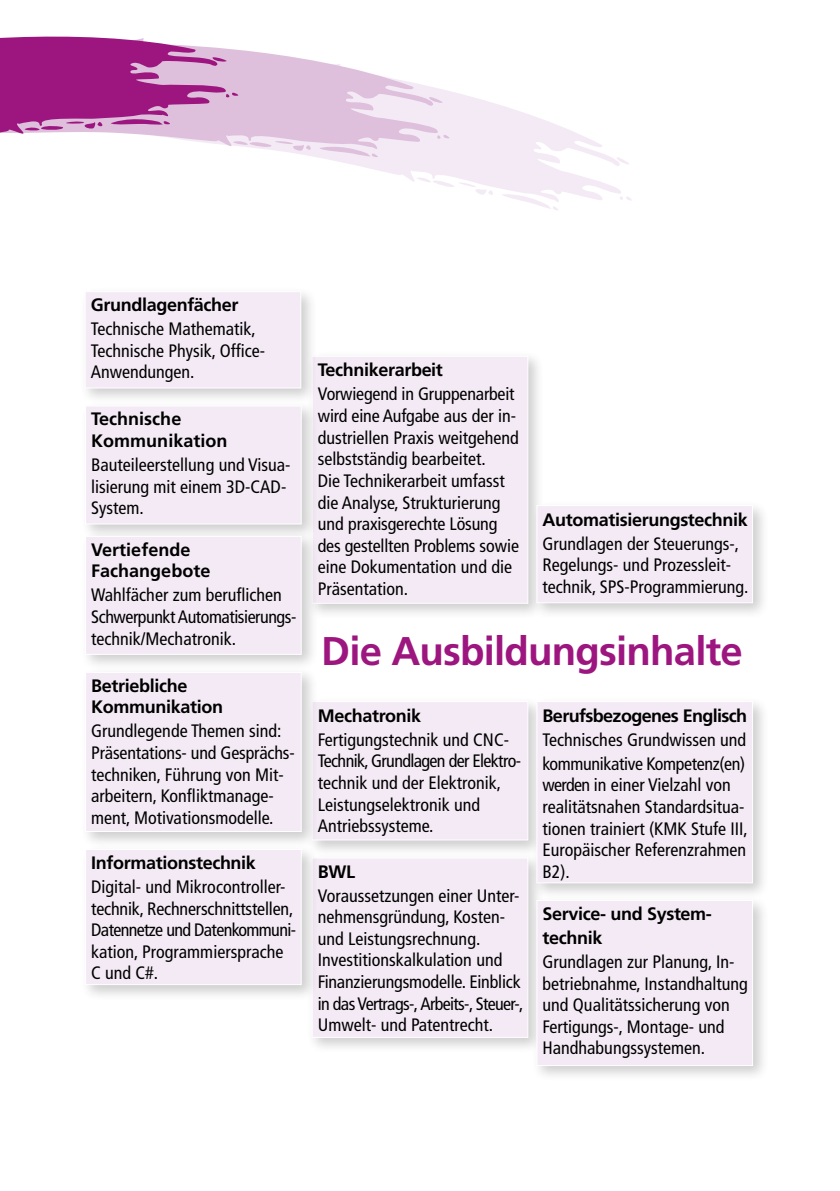
<style>
.page{position:relative;width:840px;height:1191px;background:#fff}
.page>*{position:absolute;margin:0;border:0;box-sizing:border-box;transform-origin:0 0}
.t1{font:700 40px "Frutiger";letter-spacing:-.02em;color:#9d1680}
.t2{font:condensed 18px/21.6px "Frutiger";color:#000}
.t3{font:700 18px/21.6px "Frutiger";letter-spacing:-.02em;color:#000}
.t4{font:condensed 18px/24px "Frutiger";letter-spacing:-.02em;color:#000}
.t5{font:700 18px/21.6px "Frutiger";color:#000}
</style>
<div class="page">
<svg style="left:295px;top:89px;width:326px;height:111px;fill:#f8f1f8"></svg>
<svg style="left:501px;top:192px;width:59px;height:18px"></svg>
<svg style="left:617px;top:196px;width:15px;height:5px"></svg>
<svg style="left:616px;top:156px;width:13px;height:10px"></svg>
<svg style="left:416px;top:177px;width:78px;height:20px"></svg>
<svg style="left:230px;top:49px;width:211px;height:104px;fill:#dec0dd"></svg>
<svg style="left:319px;top:143px;width:61px;height:15px"></svg>
<svg style="left:435px;top:135px;width:16px;height:4px"></svg>
<svg style="left:429px;top:96px;width:16px;height:8px"></svg>
<svg style="left:233px;top:140px;width:79px;height:11px"></svg>
<svg style="left:0;top:36px;width:230px;height:110px;background:#bb63aa"></svg>
<svg style="left:111px;top:115px;width:61px;height:11px"></svg>
<svg style="left:224px;top:93px;width:17px;height:5px"></svg>
<svg style="left:212px;top:56px;width:17px;height:6px"></svg>
<svg style="left:24px;top:120px;width:80px;height:11px"></svg>
<div style="left:306px;top:350px;width:238px;height:270px;background:#000;opacity:.2"></div>
<div style="left:311px;top:356px;width:217px;height:248px;background:#f4eaf5;border:1px solid #fff"></div>
<div style="left:530px;top:500px;width:239px;height:120px;background:#000;opacity:.2"></div>
<div style="left:536px;top:505px;width:216px;height:98px;background:#f4eaf5;border:1px solid #fff"></div>
<div style="left:306px;top:852px;width:238px;height:202px;background:#000;opacity:.2"></div>
<div style="left:311px;top:857px;width:217px;height:181px;background:#f4eaf5;border:1px solid #fff"></div>
<div style="left:306px;top:695px;width:238px;height:162px;background:#000;opacity:.2"></div>
<div style="left:311px;top:701px;width:217px;height:139px;background:#f4eaf5;border:1px solid #fff"></div>
<div style="left:79px;top:286px;width:239px;height:119px;background:#000;opacity:.2"></div>
<div style="left:85px;top:291px;width:216px;height:97px;background:#f4eaf5;border:1px solid #fff"></div>
<div style="left:80px;top:400px;width:238px;height:141px;background:#000;opacity:.2"></div>
<div style="left:85px;top:405px;width:216px;height:119px;background:#f4eaf5;border:1px solid #fff"></div>
<div style="left:80px;top:530px;width:238px;height:141px;background:#000;opacity:.2"></div>
<div style="left:85px;top:536px;width:216px;height:119px;background:#f4eaf5;border:1px solid #fff"></div>
<div style="left:80px;top:666px;width:238px;height:182px;background:#000;opacity:.2"></div>
<div style="left:85px;top:672px;width:216px;height:160px;background:#f4eaf5;border:1px solid #fff"></div>
<div style="left:80px;top:843px;width:238px;height:158px;background:#000;opacity:.2"></div>
<div style="left:85px;top:849px;width:216px;height:136px;background:#f4eaf5;border:1px solid #fff"></div>
<div style="left:530px;top:695px;width:239px;height:205px;background:#000;opacity:.2"></div>
<div style="left:536px;top:701px;width:216px;height:182px;background:#f4eaf5;border:1px solid #fff"></div>
<div style="left:530px;top:894px;width:239px;height:188px;background:#000;opacity:.2"></div>
<div style="left:536px;top:900px;width:216px;height:166px;background:#f4eaf5;border:1px solid #fff"></div>
<p class="t3" style="left:91px;top:294px;width:149px">Grundlagenfächer</p>
<p class="t2" style="left:91px;top:318px;width:176px">Technische Mathematik,<br>Technische Physik, Office-<br>Anwendungen.</p>
<p class="t5" style="left:91px;top:408px;width:138px">Technische<br>Kommunikation</p>
<p class="t2" style="left:91px;top:454px;width:200px">Bauteileerstellung und Visua&shy;lisierung mit einem 3D-CAD-<br>System.</p>
<p class="t5" style="left:91px;top:539px;width:121px">Vertiefende<br>Fachangebote</p>
<p class="t2" style="left:91px;top:584px;width:206px">Wahlfächer zum beruflichen<br>Schwerpunkt Automatisierungs&shy;technik/Mechatronik.</p>
<p class="t3" style="left:91px;top:675px;width:133px">Betriebliche<br>Kommunikation</p>
<p class="t2" style="left:91px;top:720px;width:205px">Grundlegende Themen sind:<br>Präsentations- und Gesprächs&shy;techniken, Führung von Mit&shy;arbeitern, Konfliktmanage&shy;ment, Motivationsmodelle.</p>
<p class="t3" style="left:91px;top:852px;width:166px">Informationstechnik</p>
<p class="t2" style="left:91px;top:876px;width:206px">Digital- und Mikrocontroller&shy;technik, Rechnerschnittstellen,<br>Datennetze und Datenkommuni&shy;kation, Programmiersprache<br>C und C#.</p>
<p class="t3" style="left:317px;top:359px;width:127px">Technikerarbeit</p>
<p class="t2" style="left:317px;top:383px;width:203px">Vorwiegend in Gruppenarbeit wird eine Aufgabe aus der in&shy;dustriellen Praxis weitgehend selbstständig bearbeitet.<br>Die Technikerarbeit umfasst die Analyse, Strukturierung und praxisgerechte Lösung des gestellten Problems sowie eine Dokumentation und die<br>Präsentation.</p>
<p class="t3" style="left:542px;top:509px;width:207px">Automatisierungstechnik</p>
<p class="t2" style="left:542px;top:533px;width:207px">Grundlagen der Steuerungs-,<br>Regelungs- und Prozessleit&shy;technik, SPS-Programmierung.</p>
<h1 class="t1" style="left:321px;top:627px;width:422px">Die Ausbildungsinhalte</h1>
<p class="t3" style="left:317px;top:704px;width:105px">Mechatronik</p>
<p class="t2" style="left:317px;top:729px;width:205px">Fertigungstechnik und CNC-<br>Technik, Grundlagen der Elektro&shy;technik und der Elektronik,<br>Leistungselektronik und<br>Antriebssysteme.</p>
<p class="t3" style="left:317px;top:860px;width:39px">BWL</p>
<p class="t2" style="left:317px;top:884px;width:207px">Voraussetzungen einer Unter&shy;nehmensgründung, Kosten&shy;und Leistungsrechnung.<br>Investitionskalkulation und<br>Finanzierungsmodelle. Einblick in das Vertrags-, Arbeits-, Steuer-,<br>Umwelt- und Patentrecht.</p>
<p class="t3" style="left:542px;top:705px;width:206px">Berufsbezogenes Englisch</p>
<p class="t4" style="left:542px;top:727px;width:205px">Technisches Grundwissen und kommunikative Kompetenz(en)</p>
<p class="t2" style="left:542px;top:774px;width:207px">werden in einer Vielzahl von realitätsnahen Standardsitua&shy;tionen trainiert (KMK Stufe III,<br>Europäischer Referenzrahmen<br>B2).</p>
<p class="t3" style="left:542px;top:901px;width:171px;line-height:24px">Service- und System&shy;technik</p>
<p class="t2" style="left:542px;top:951px;width:206px">Grundlagen zur Planung, In&shy;betriebnahme, Instandhaltung und Qualitätssicherung von<br>Fertigungs-, Montage- und<br>Handhabungssystemen.</p>
</div>
